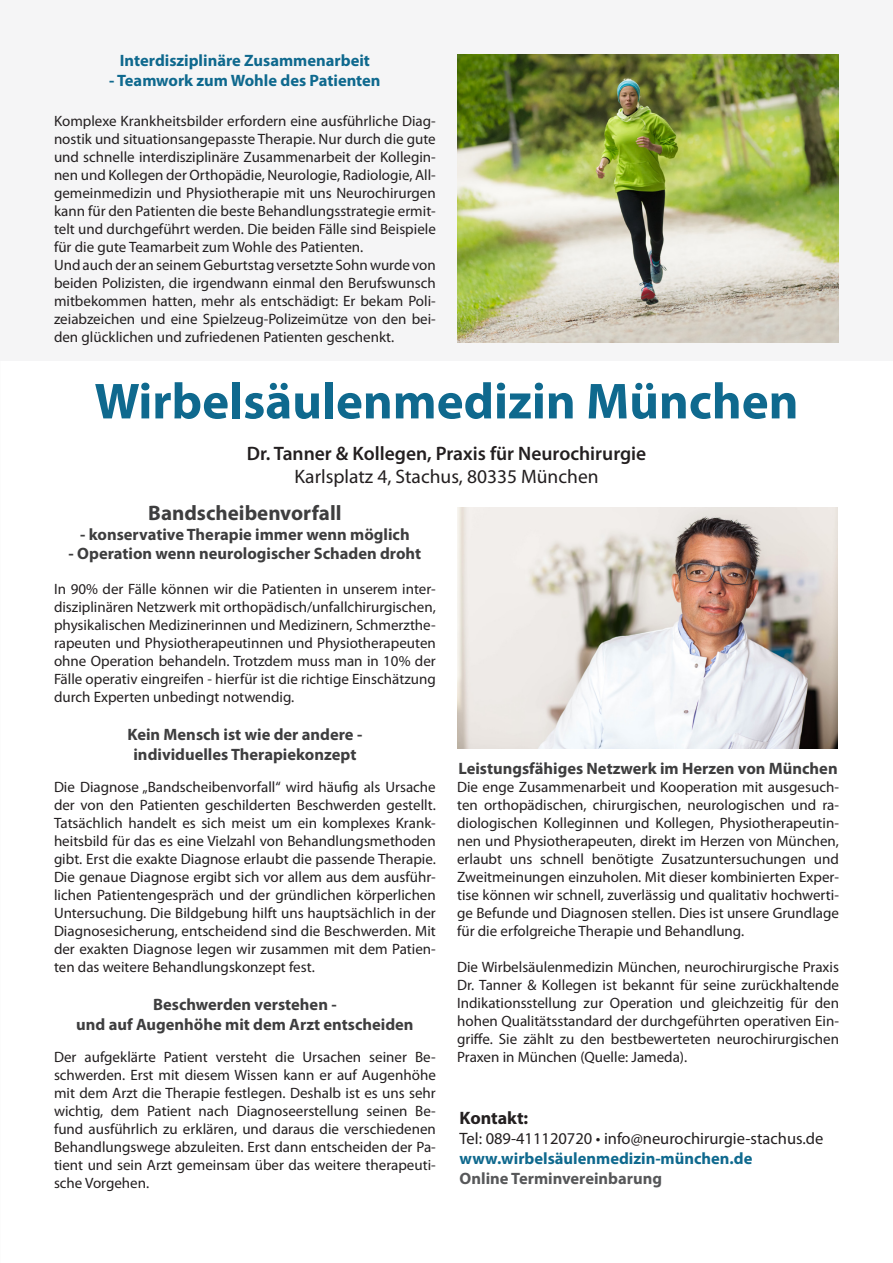
<style>
.page{position:relative;width:893px;height:1263px;background:#fff}
.page>*{position:absolute;margin:0;border:0;box-sizing:border-box;transform-origin:0 0}
.ZwischenÜ{font:700 51px "Myriad Pro";color:#0f698e}
.ZwischenÜ-2{font:700 21px "Myriad Pro";color:#3e3e3f}
.ZwischenÜ-3{font:600 19.5px "Myriad Pro";color:#231f20}
.ZwischenÜ-4{font:19.5px "Myriad Pro";color:#231f20}
.ZwischenÜ-5{font:700 18px "Myriad Pro";color:#231f20}
.ZwischenÜ-6{font:700 16.5px "Myriad Pro";color:#3e3e3f}
.ZwischenÜ-7{font:700 16.5px "Myriad Pro";color:#0f698e}
.ZwischenÜ-8{font:16.5px "Myriad Pro";color:#231f20}
.ZwischenÜ-9{font:700 16.5px "Myriad Pro";color:#57585a}
.t1{font:15px/18px "Myriad Pro";color:#231f20;text-align:justify}
</style>
<div class="page">
<div style="left:0;top:0;width:893px;height:360px;background:#f5f5f6"></div>
<img style="left:457px;top:507px;width:381px;height:241px">
<img style="left:457px;top:54px;width:382px;height:288px">
<p class="ZwischenÜ-7" style="left:120px;top:50px;width:252px">Interdisziplinäre Zusammenarbeit</p>
<p class="ZwischenÜ-7" style="left:109px;top:70px;width:273px">- Teamwork zum Wohle des Patienten</p>
<p class="t1" style="left:54px;top:112px;width:383px">Komplexe Krankheitsbilder erfordern eine ausführliche Diag&shy;nostik und situationsangepasste Therapie. Nur durch die gute und schnelle interdisziplinäre Zusammenarbeit der Kollegin&shy;nen und Kollegen der Orthopädie, Neurologie, Radiologie, All&shy;gemeinmedizin und Physiotherapie mit uns Neurochirurgen kann für den Patienten die beste Behandlungsstrategie ermit&shy;telt und durchgeführt werden. Die beiden Fälle sind Beispiele für die gute Teamarbeit zum Wohle des Patienten.</p>
<p class="t1" style="left:54px;top:256px;width:383px">Und auch der an seinem Geburtstag versetzte Sohn wurde von beiden Polizisten, die irgendwann einmal den Berufswunsch mitbekommen hatten, mehr als entschädigt: Er bekam Poli&shy;zeiabzeichen und eine Spielzeug-Polizeimütze von den bei&shy;den glücklichen und zufriedenen Patienten geschenkt.</p>
<p class="ZwischenÜ" style="left:94px;top:368px;width:706px">Wirbelsäulenmedizin München</p>
<p class="ZwischenÜ-3" style="left:247px;top:441px;width:401px">Dr. Tanner &amp; Kollegen, Praxis für Neurochirurgie</p>
<p class="ZwischenÜ-4" style="left:294px;top:466px;width:306px">Karlsplatz 4, Stachus, 80335 München</p>
<p class="ZwischenÜ-2" style="left:148px;top:499px;width:195px">Bandscheibenvorfall</p>
<p class="ZwischenÜ-6" style="left:80px;top:523px;width:331px">- konservative Therapie immer wenn möglich</p>
<p class="ZwischenÜ-6" style="left:69px;top:543px;width:354px">- Operation wenn neurologischer Schaden droht</p>
<p class="t1" style="left:54px;top:580px;width:383px">In 90% der Fälle können wir die Patienten in unserem inter&shy;disziplinären Netzwerk mit orthopädisch/unfallchirurgischen, physikalischen Medizinerinnen und Medizinern, Schmerzthe&shy;rapeuten und Physiotherapeutinnen und Physiotherapeuten ohne Operation behandeln. Trotzdem muss man in 10% der Fälle operativ eingreifen - hierfür ist die richtige Einschätzung durch Experten unbedingt notwendig.</p>
<p class="ZwischenÜ-6" style="left:128px;top:723px;width:236px">Kein Mensch ist wie der andere -</p>
<p class="ZwischenÜ-6" style="left:133px;top:743px;width:224px">individuelles Therapiekonzept</p>
<p class="t1" style="left:54px;top:778px;width:383px">Die Diagnose „Bandscheibenvorfall“ wird häufig als Ursache der von den Patienten geschilderten Beschwerden gestellt.<br>Tatsächlich handelt es sich meist um ein komplexes Krank&shy;heitsbild für das es eine Vielzahl von Behandlungsmethoden gibt. Erst die exakte Diagnose erlaubt die passende Therapie.<br>Die genaue Diagnose ergibt sich vor allem aus dem ausführ&shy;lichen Patientengespräch und der gründlichen körperlichen Untersuchung. Die Bildgebung hilft uns hauptsächlich in der Diagnosesicherung, entscheidend sind die Beschwerden. Mit der exakten Diagnose legen wir zusammen mit dem Patien&shy;ten das weitere Behandlungskonzept fest.</p>
<p class="ZwischenÜ-6" style="left:153px;top:993px;width:185px">Beschwerden verstehen -</p>
<p class="ZwischenÜ-6" style="left:76px;top:1013px;width:339px">und auf Augenhöhe mit dem Arzt entscheiden</p>
<p class="t1" style="left:54px;top:1048px;width:383px">Der aufgeklärte Patient versteht die Ursachen seiner Be&shy;schwerden. Erst mit diesem Wissen kann er auf Augenhöhe mit dem Arzt die Therapie festlegen. Deshalb ist es uns sehr wichtig, dem Patient nach Diagnoseerstellung seinen Be&shy;fund ausführlich zu erklären, und daraus die verschiedenen Behandlungswege abzuleiten. Erst dann entscheiden der Pa&shy;tient und sein Arzt gemeinsam über das weitere therapeuti&shy;sche Vorgehen.</p>
<p class="ZwischenÜ-6" style="left:458px;top:757px;width:381px">Leistungsfähiges Netzwerk im Herzen von München</p>
<p class="t1" style="left:457px;top:778px;width:383px">Die enge Zusammenarbeit und Kooperation mit ausgesuch&shy;ten orthopädischen, chirurgischen, neurologischen und ra&shy;diologischen Kolleginnen und Kollegen, Physiotherapeutin&shy;nen und Physiotherapeuten, direkt im Herzen von München, erlaubt uns schnell benötigte Zusatzuntersuchungen und Zweitmeinungen einzuholen. Mit dieser kombinierten Exper&shy;tise können wir schnell, zuverlässig und qualitativ hochwerti&shy;ge Befunde und Diagnosen stellen. Dies ist unsere Grundlage für die erfolgreiche Therapie und Behandlung.</p>
<p class="t1" style="left:457px;top:958px;width:383px">Die Wirbelsäulenmedizin München, neurochirurgische Praxis Dr. Tanner &amp; Kollegen ist bekannt für seine zurückhaltende Indikationsstellung zur Operation und gleichzeitig für den hohen Qualitätsstandard der durchgeführten operativen Ein&shy;griffe. Sie zählt zu den bestbewerteten neurochirurgischen Praxen in München (Quelle: Jameda).</p>
<p class="ZwischenÜ-5" style="left:460px;top:1106px;width:70px">Kontakt:</p>
<p class="ZwischenÜ-8" style="left:460px;top:1130px;width:365px">Tel: 089-411120720 • info@neurochirurgie-stachus.de</p>
<p class="ZwischenÜ-7" style="left:460px;top:1148px;width:294px">www.wirbelsäulenmedizin-münchen.de</p>
<p class="ZwischenÜ-9" style="left:460px;top:1167px;width:204px">Online Terminvereinbarung</p>
</div>
